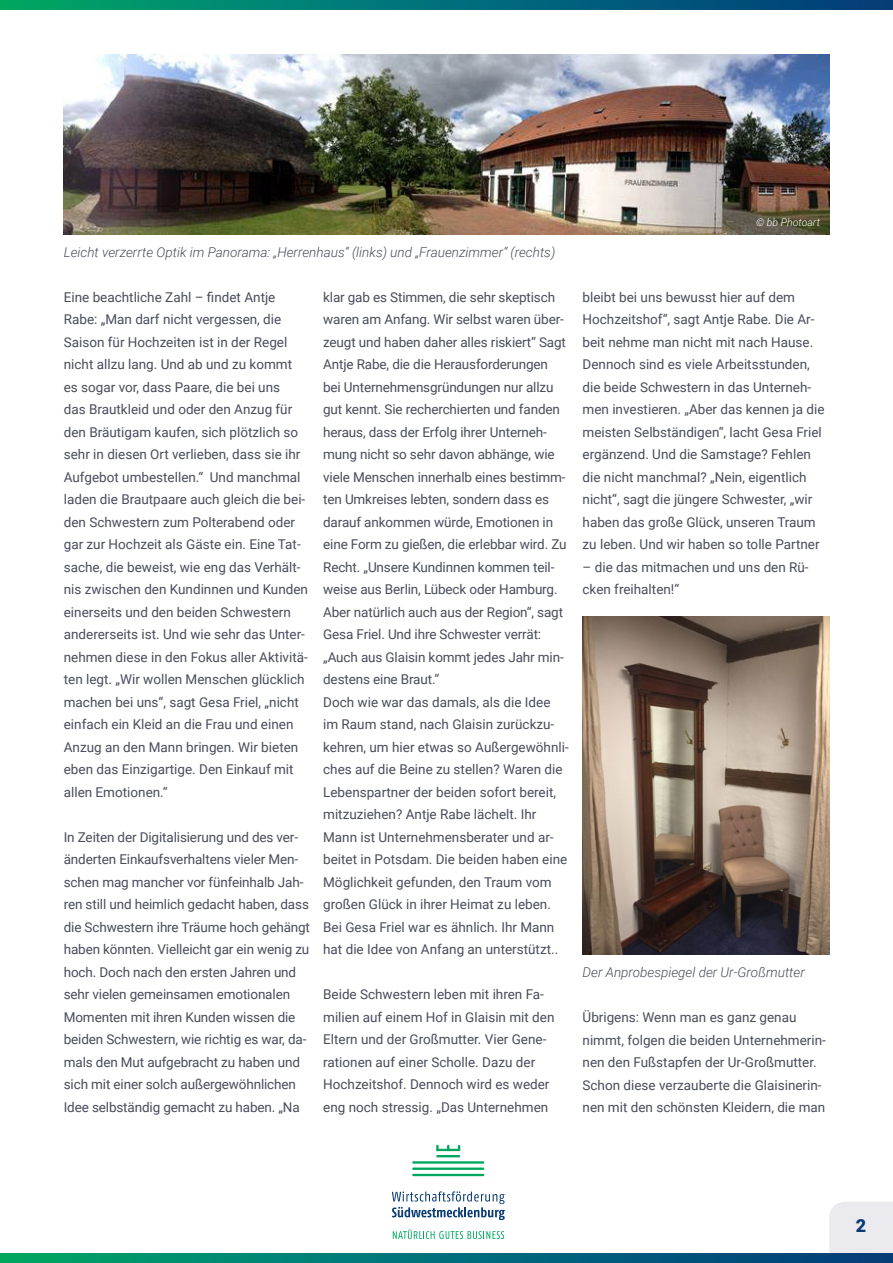
<style>
.page{position:relative;width:893px;height:1263px;background:#fff}
.page>*{position:absolute;margin:0;border:0;box-sizing:border-box;transform-origin:0 0}
.t1{font:900 18px "Roboto";color:#093b75}
.t2{font:13.5px/22.5px "Roboto";color:#494c5b}
.t3{font:italic 300 13.5px "Roboto";color:#494c5b}
.t4{font:italic 300 10.5px "Roboto";color:#fff}
</style>
<div class="page">
<div style="left:829px;top:1202px;width:64px;height:51px;background:#ebebef"></div>
<svg style="left:436px;top:1145px;width:3px;height:4px"></svg>
<hr style="left:436px;top:1149px;width:24px;height:2px;background:#00a75d">
<hr style="left:436px;top:1155px;width:24px;height:2px;background:#00a75d">
<hr style="left:412px;top:1161px;width:72px;height:2px;background:#00a75d">
<hr style="left:412px;top:1167px;width:72px;height:3px;background:#00a75d">
<hr style="left:412px;top:1174px;width:72px;height:2px;background:#00a75d">
<svg style="left:393px;top:1229px;width:111px;height:10px"></svg>
<svg style="left:392px;top:1191px;width:113px;height:29px"></svg>
<svg style="left:0;top:0;width:893px;height:10px"></svg>
<svg style="left:0;top:1253px;width:893px;height:10px"></svg>
<img style="left:64px;top:54px;width:765px;height:180px">
<img style="left:583px;top:617px;width:246px;height:337px">
<p class="t3" style="left:64px;top:242px;width:493px">Leicht verzerrte Optik im Panorama: „Herrenhaus“ (links) und „Frauenzimmer“ (rechts)</p>
<p class="t2" style="left:64px;top:285px;width:246px">Eine beachtliche Zahl – findet Antje Rabe: „Man darf nicht vergessen, die Saison für Hochzeiten ist in der Regel nicht allzu lang. Und ab und zu kommt es sogar vor, dass Paare, die bei uns<br>das Brautkleid und oder den Anzug für den Bräutigam kaufen, sich plötzlich so sehr in diesen Ort verlieben, dass sie ihr Aufgebot umbestellen.“ Und manchmal laden die Brautpaare auch gleich die bei&shy;den Schwestern zum Polterabend oder gar zur Hochzeit als Gäste ein. Eine Tat&shy;sache, die beweist, wie eng das Verhält&shy;nis zwischen den Kundinnen und Kunden einerseits und den beiden Schwestern andererseits ist. Und wie sehr das Unter&shy;nehmen diese in den Fokus aller Aktivitä&shy;ten legt. „Wir wollen Menschen glücklich machen bei uns“, sagt Gesa Friel, „nicht einfach ein Kleid an die Frau und einen Anzug an den Mann bringen. Wir bieten eben das Einzigartige. Den Einkauf mit allen Emotionen.“</p>
<p class="t2" style="left:64px;top:825px;width:248px">In Zeiten der Digitalisierung und des ver&shy;änderten Einkaufsverhaltens vieler Men&shy;schen mag mancher vor fünfeinhalb Jah&shy;ren still und heimlich gedacht haben, dass die Schwestern ihre Träume hoch gehängt haben könnten. Vielleicht gar ein wenig zu hoch. Doch nach den ersten Jahren und sehr vielen gemeinsamen emotionalen Momenten mit ihren Kunden wissen die beiden Schwestern, wie richtig es war, da&shy;mals den Mut aufgebracht zu haben und sich mit einer solch außergewöhnlichen Idee selbständig gemacht zu haben. „Na</p>
<p class="t2" style="left:323px;top:285px;width:247px">klar gab es Stimmen, die sehr skeptisch waren am Anfang. Wir selbst waren über&shy;zeugt und haben daher alles riskiert“ Sagt Antje Rabe, die die Herausforderungen bei Unternehmensgründungen nur allzu gut kennt. Sie recherchierten und fanden heraus, dass der Erfolg ihrer Unterneh&shy;mung nicht so sehr davon abhänge, wie viele Menschen innerhalb eines bestimm&shy;ten Umkreises lebten, sondern dass es darauf ankommen würde, Emotionen in eine Form zu gießen, die erlebbar wird. Zu Recht. „Unsere Kundinnen kommen teil&shy;weise aus Berlin, Lübeck oder Hamburg.<br>Aber natürlich auch aus der Region“, sagt Gesa Friel. Und ihre Schwester verrät: „Auch aus Glaisin kommt jedes Jahr min&shy;destens eine Braut.“<br>Doch wie war das damals, als die Idee im Raum stand, nach Glaisin zurückzu&shy;kehren, um hier etwas so Außergewöhnli&shy;ches auf die Beine zu stellen? Waren die Lebenspartner der beiden sofort bereit, mitzuziehen? Antje Rabe lächelt. Ihr Mann ist Unternehmensberater und ar&shy;beitet in Potsdam. Die beiden haben eine Möglichkeit gefunden, den Traum vom großen Glück in ihrer Heimat zu leben.<br>Bei Gesa Friel war es ähnlich. Ihr Mann hat die Idee von Anfang an unterstützt..</p>
<p class="t2" style="left:323px;top:983px;width:233px">Beide Schwestern leben mit ihren Fa&shy;milien auf einem Hof in Glaisin mit den Eltern und der Großmutter. Vier Gene&shy;rationen auf einer Scholle. Dazu der Hochzeitshof. Dennoch wird es weder eng noch stressig. „Das Unternehmen</p>
<p class="t4" style="left:756px;top:215px;width:65px">© bb Photoart</p>
<p class="t2" style="left:583px;top:285px;width:243px">bleibt bei uns bewusst hier auf dem Hochzeitshof“, sagt Antje Rabe. Die Ar&shy;beit nehme man nicht mit nach Hause.<br>Dennoch sind es viele Arbeitsstunden, die beide Schwestern in das Unterneh&shy;men investieren. „Aber das kennen ja die meisten Selbständigen“, lacht Gesa Friel ergänzend. Und die Samstage? Fehlen die nicht manchmal? „Nein, eigentlich nicht“, sagt die jüngere Schwester, „wir haben das große Glück, unseren Traum zu leben. Und wir haben so tolle Partner</p>
<p class="t2" style="left:583px;top:555px;width:228px">– die das mitmachen und uns den Rü&shy;cken freihalten!“</p>
<p class="t3" style="left:583px;top:962px;width:224px">Der Anprobespiegel der Ur-Großmutter</p>
<p class="t2" style="left:583px;top:1005px;width:245px">Übrigens: Wenn man es ganz genau nimmt, folgen die beiden Unternehmerin&shy;nen den Fußstapfen der Ur-Großmutter.<br>Schon diese verzauberte die Glaisinerin&shy;nen mit den schönsten Kleidern, die man</p>
<h1 class="t1" style="left:856px;top:1213px;width:12px">2</h1>
</div>
